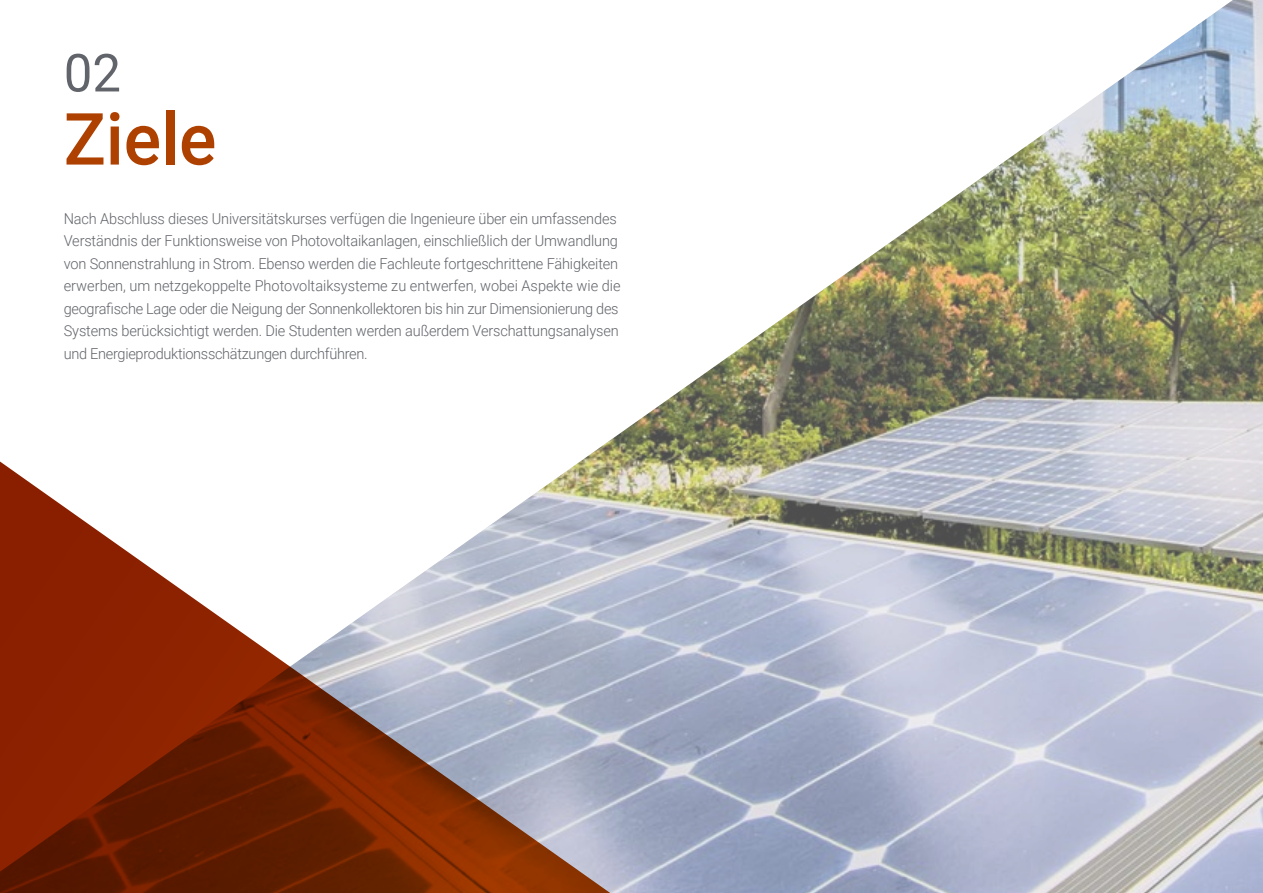
<style>
.page{position:relative;width:1263px;height:893px;background:#fff}
.page>*{position:absolute;margin:0;border:0;box-sizing:border-box;transform-origin:0 0}
.t1{font:500 72px "Roboto";color:#ae4000}
.t2{font:52.5px "Roboto";color:#61646a}
.t3{font:300 15px/22.5px "Roboto";letter-spacing:-.01em;color:#61646a}
</style>
<div class="page">
<img style="left:602px;top:0;width:661px;height:893px">
<svg style="left:0;top:446px;width:640px;height:447px"></svg>
<h2 class="t2" style="left:64px;top:36px;width:59px">02</h2>
<h1 class="t1" style="left:64px;top:89px;width:154px">Ziele</h1>
<p class="t3" style="left:64px;top:207px;width:558px">Nach Abschluss dieses Universitätskurses verfügen die Ingenieure über ein umfassendes Verständnis der Funktionsweise von Photovoltaikanlagen, einschließlich der Umwandlung von Sonnenstrahlung in Strom. Ebenso werden die Fachleute fortgeschrittene Fähigkeiten erwerben, um netzgekoppelte Photovoltaiksysteme zu entwerfen, wobei Aspekte wie die geografische Lage oder die Neigung der Sonnenkollektoren bis hin zur Dimensionierung des Systems berücksichtigt werden. Die Studenten werden außerdem Verschattungsanalysen und Energieproduktionsschätzungen durchführen.</p>
</div>
